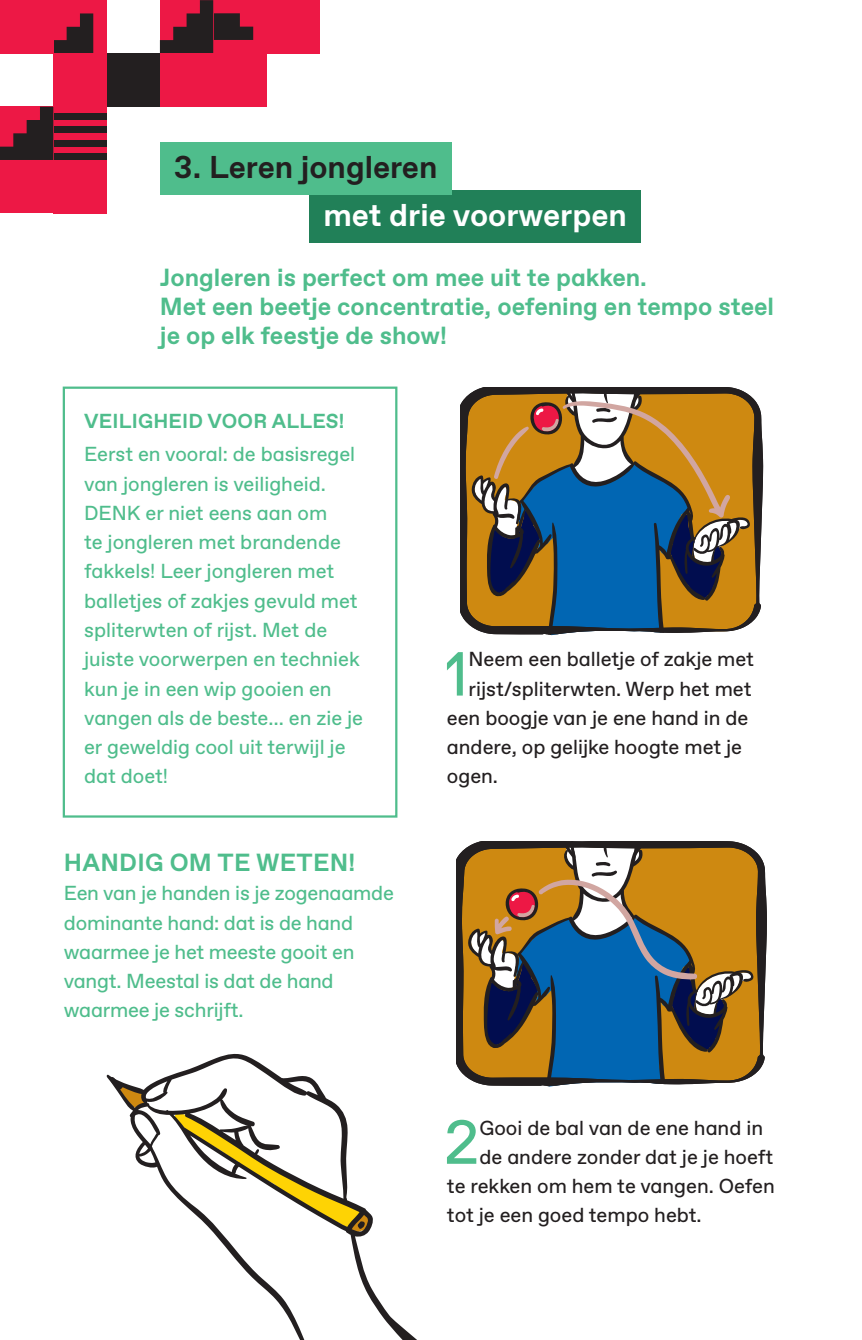
<style>
.page{position:relative;width:862px;height:1340px;background:#fff}
.page>*{position:absolute;margin:0;border:0;box-sizing:border-box;transform-origin:0 0}
.t1{font:62.1px "Favorit";color:#4fbd8c}
.t2{font:700 31.5px "Favorit";color:#fff}
.t3{font:700 31.5px "Favorit";color:#231f20}
.t4{font:700 24.75px/29.2px "Favorit";color:#4fbd8c}
.t5{font:20.25px/29.2px "Favorit";color:#4fbd8c}
.t6{font:20.25px "Favorit";color:#231f20}
.t7{font:700 20.25px "Favorit";letter-spacing:.01em;color:#4fbd8c}
</style>
<div class="page">
<div style="left:0;top:107px;width:53px;height:106px;background:#ed1845"></div>
<div style="left:161px;top:0;width:158px;height:53px;background:#ed1845"></div>
<div style="left:53px;top:0;width:53px;height:53px;background:#ed1845"></div>
<svg style="left:54px;top:13px;width:39px;height:40px"></svg>
<div style="left:106px;top:53px;width:54px;height:54px;background:#231f20"></div>
<div style="left:53px;top:106px;width:53px;height:54px;background:#ed1845"></div>
<div style="left:53px;top:153px;width:53px;height:7px;background:#231f20"></div>
<div style="left:53px;top:140px;width:53px;height:6px;background:#231f20"></div>
<div style="left:53px;top:126px;width:53px;height:7px;background:#231f20"></div>
<div style="left:53px;top:113px;width:53px;height:7px;background:#231f20"></div>
<svg style="left:0;top:107px;width:53px;height:53px"></svg>
<svg style="left:160px;top:0;width:93px;height:53px"></svg>
<div style="left:213px;top:53px;width:53px;height:53px;background:#ed1845"></div>
<div style="left:53px;top:160px;width:53px;height:53px;background:#ed1845"></div>
<div style="left:53px;top:53px;width:53px;height:54px;background:#ed1845"></div>
<div style="left:160px;top:53px;width:53px;height:54px;background:#ed1845"></div>
<div style="left:0;top:0;width:53px;height:53px;background:#ed1845"></div>
<svg style="left:460px;top:393px;width:302px;height:233px;background:#6a532f"></svg>
<svg style="left:471px;top:388px;width:279px;height:247px;background:#7b7457"></svg>
<svg style="left:106px;top:1053px;width:310px;height:286px"></svg>
<svg style="left:278px;top:1072px;width:49px;height:31px"></svg>
<svg style="left:173px;top:1112px;width:195px;height:120px"></svg>
<svg style="left:110px;top:1076px;width:35px;height:32px"></svg>
<svg style="left:456px;top:847px;width:310px;height:231px;background:#6c5531"></svg>
<svg style="left:467px;top:841px;width:286px;height:245px;background:#7c7455"></svg>
<div style="left:309px;top:190px;width:331px;height:53px;background:#218058"></div>
<div style="left:160px;top:142px;width:291px;height:52px;background:#4fbd8c"></div>
<div style="left:63px;top:386px;width:334px;height:431px;border:2px solid #4fbd8c"></div>
<h2 class="t3" style="left:174px;top:146px;width:265px">3. Leren jongleren</h2>
<h2 class="t2" style="left:323px;top:194px;width:305px">met drie voorwerpen</h2>
<p class="t4" style="left:160px;top:262px;width:615px">Jongleren is perfect om mee uit te pakken.<br>Met een beetje concentratie, oefening en tempo steel je op elk feestje de show!</p>
<p class="t7" style="left:84px;top:407px;width:261px">VEILIGHEID VOOR ALLES!</p>
<p class="t5" style="left:84px;top:439px;width:280px">Eerst en vooral: de basisregel van jongleren is veiligheid.<br>DENK er niet eens aan om<br>te jongleren met brandende fakkels! Leer jongleren met balletjes of zakjes gevuld met spliterwten of rijst. Met de juiste voorwerpen en techniek kun je in een wip gooien en vangen als de beste… en zie je er geweldig cool uit terwijl je dat doet!</p>
<p class="t4" style="left:64px;top:847px;width:292px">HANDIG OM TE WETEN!</p>
<p class="t5" style="left:64px;top:878px;width:331px">Een van je handen is je zogenaamde dominante hand: dat is de hand waarmee je het meeste gooit en vangt. Meestal is dat de hand waarmee je schrijft.</p>
<h1 class="t1" style="left:444px;top:632px;width:25px">1</h1>
<p class="t6" style="left:468px;top:645px;width:287px">Neem een balletje of zakje met</p>
<p class="t6" style="left:468px;top:675px;width:284px">rijst/spliterwten. Werp het met</p>
<p class="t6" style="left:446px;top:704px;width:303px">een boogje van je ene hand in de</p>
<p class="t6" style="left:446px;top:733px;width:296px">andere, op gelijke hoogte met je</p>
<p class="t6" style="left:446px;top:762px;width:53px">ogen.</p>
<h1 class="t1" style="left:443px;top:1100px;width:37px">2</h1>
<p class="t6" style="left:479px;top:1113px;width:285px">Gooi de bal van de ene hand in</p>
<p class="t6" style="left:479px;top:1143px;width:295px">de andere zonder dat je je hoeft</p>
<p class="t6" style="left:446px;top:1172px;width:329px">te rekken om hem te vangen. Oefen</p>
<p class="t6" style="left:446px;top:1201px;width:256px">tot je een goed tempo hebt.</p>
</div>
